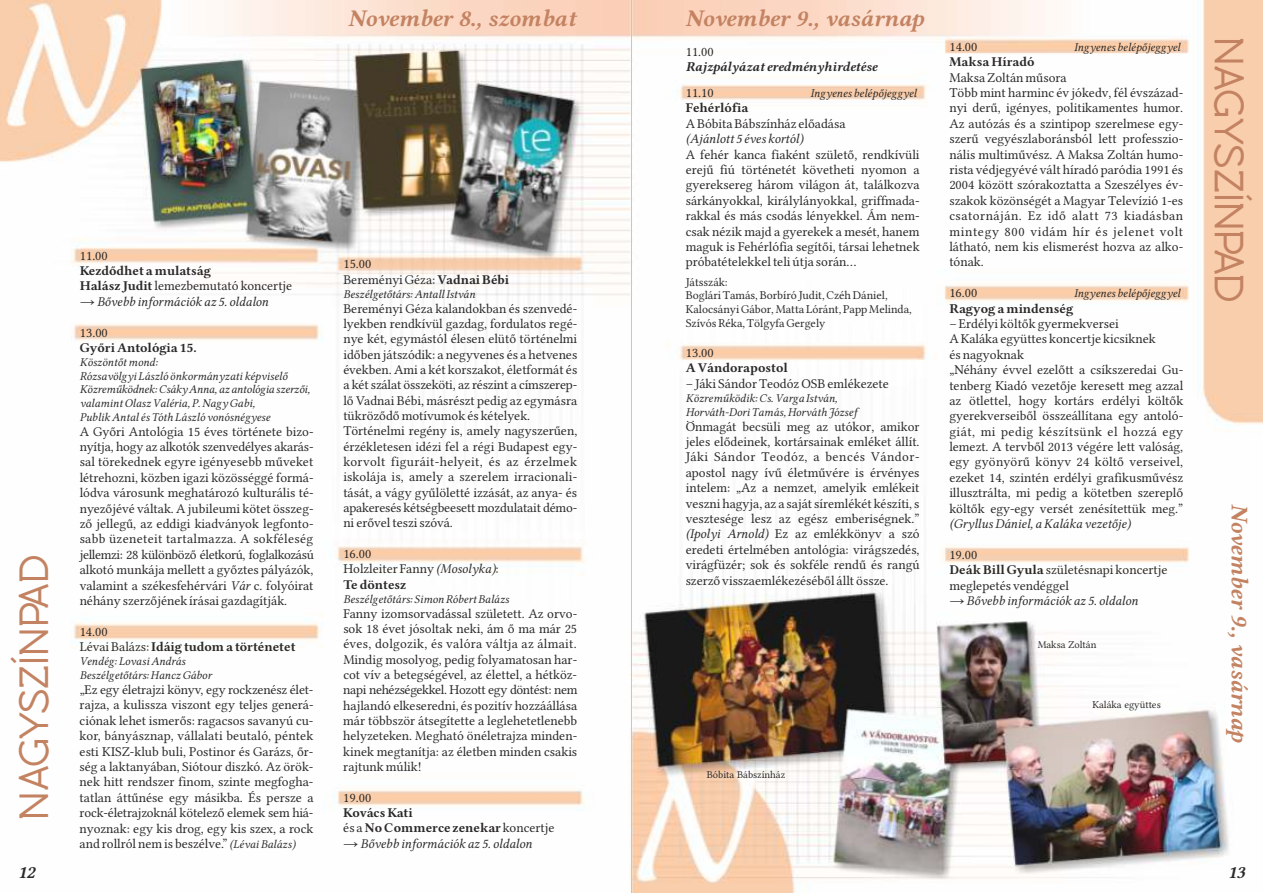
<style>
.page{position:relative;width:1263px;height:893px;background:#fff}
.page>*{position:absolute;margin:0;border:0;box-sizing:border-box;transform-origin:0 0}
.t1{font:600 42px "Rawengulk";color:#c38362}
.t2{font:24px "Lin Libertine BI";color:#c38362}
.t3{font:18px "Lin Libertine BI";color:#2b2a29}
.t4{font:13.5px/15.5px "Lin Libertine";color:#2b2a29}
.t5{font:13.5px/15.3px "Lin Libertine B";color:#2b2a29}
.t6{font:13.5px "Lin Libertine I";color:#2b2a29}
.t7{font:13.5px "Lin Libertine BI";color:#2b2a29}
.t8{font:12px/13.6px "Lin Libertine I";color:#2b2a29}
.t9{font:12px/13.6px "Lin Libertine";color:#2b2a29}
.t10{font:10.5px "Lin Libertine";color:#2b2a29}
.s1{font-family:"Lin Libertine B"}
.s2{font-family:"Lin Libertine"}
.s3{font-family:"Lin Libertine I"}
.s4{font-family:"Lin Libertine I";font-size:12px}
</style>
<div class="page">
<img style="left:0;top:0;width:1263px;height:893px">
<hr style="left:631px;top:0;width:1px;height:893px;background:#c5c6c6">
<h2 class="t2" style="left:348px;top:5px;width:230px">November 8., szombat</h2>
<h1 class="t1" style="left:15px;top:820px;width:267px;rotate:-90deg">NAGYSZÍNPAD</h1>
<p class="t4" style="left:80px;top:247px;width:30px">11.00</p>
<p class="t5" style="left:80px;top:263px;width:133px">Kezdődhet amulatság</p>
<p class="t4" style="left:80px;top:278px;width:214px"><span class="s1">Halász Judit</span>lemezbemutató koncertje</p>
<p class="t6" style="left:80px;top:294px;width:190px"><span class="s2">→</span> Bővebb információk az 5. oldalon</p>
<p class="t4" style="left:80px;top:324px;width:30px">13.00</p>
<p class="t5" style="left:80px;top:340px;width:119px">Győri Antológia 15.</p>
<p class="t8" style="left:80px;top:355px;width:232px">Köszöntőt mond:<br>Rózsavölgyi László önkormányzati képviselő Közreműködnek:CsákyAnna, az antológia szerzői, valamint Olasz Valéria, P. Nagy Gabi,<br>Publik Antal és Tóth László vonósnégyese</p>
<p class="t4" style="left:80px;top:424px;width:236px;text-align:justify">A Győri Antológia 15 éves története bizo&shy;nyítja, hogy az alkotók szenvedélyes akarás&shy;sal törekednek egyre igényesebb műveket létrehozni, közben igazi közösséggé formá&shy;lódva városunk meghatározó kulturális té&shy;nyezőjévé váltak. A jubileumi kötet összeg&shy;ző jellegű, az eddigi kiadványok legfonto&shy;sabb üzeneteit tartalmazza. A sokféleség jellemzi: 28 különböző életkorú, foglalkozású alkotó munkája mellett a győztes pályázók, valamint a székesfehérvári <span class="s3">Vár</span> c. folyóirat néhány szerzőjének írásai gazdagítják.</p>
<p class="t4" style="left:80px;top:624px;width:30px">14.00</p>
<p class="t5" style="left:80px;top:639px;width:217px"><span class="s2">Lévai Balázs:</span> Idáig tudom a történetet</p>
<p class="t8" style="left:80px;top:654px;width:133px">Vendég: Lovasi András<br>Beszélgetőtárs: Hancz Gábor</p>
<p class="t4" style="left:80px;top:682px;width:235px;text-align:justify">„Ez egy életrajzi könyv, egy rockzenész élet&shy;rajza, a kulissza viszont egy teljes generá&shy;ciónak lehet ismerős: ragacsos savanyú cu&shy;kor, bányásznap, vállalati beutaló, péntek esti KISZ-klub buli, Postinor és Garázs, őr&shy;ség a laktanyában, Siótour diszkó. Az örök&shy;nek hitt rendszer finom, szinte megfogha&shy;tatlan áttűnése egy másikba. És persze a rock-életrajzoknál kötelező elemek sem hiá&shy;nyoznak: egy kis drog, egy kis szex, a rock and rollról nem is beszélve.” <span class="s4">(Lévai Balázs)</span></p>
<p class="t4" style="left:343px;top:256px;width:167px">15.00<br>Bereményi Géza: <span class="s1">Vadnai Bébi</span></p>
<p class="t8" style="left:343px;top:287px;width:133px">Beszélgetőtárs: Antall István</p>
<p class="t4" style="left:343px;top:301px;width:235px">Bereményi Géza kalandokban és szenvedé&shy;lyekben rendkívül gazdag, fordulatos regé&shy;nye két, egymástól élesen elütő történelmi időben játszódik: a negyvenes és a hetvenes években. Ami a két korszakot, életformát és a két szálat összeköti, az részint a címszerep&shy;lő Vadnai Bébi, másrészt pedig az egymásra tükröződő motívumok és kételyek.<br>Történelmi regény is, amely nagyszerűen, érzékletesen idézi fel a régi Budapest egy&shy;korvolt figuráit-helyeit, és az érzelmek iskolája is, amely a szerelem irracionali&shy;tását, a vágy gyűlöletté izzását, az anya- és apakeresés kétségbeesett mozdulatait démo&shy;ni erővel teszi szóvá.</p>
<p class="t4" style="left:343px;top:546px;width:157px">16.00<br>Holzleiter Fanny <span class="s3">(Mosolyka)</span>:</p>
<p class="t5" style="left:343px;top:577px;width:65px">Te döntesz</p>
<p class="t8" style="left:343px;top:592px;width:167px">Beszélgetőtárs: Simon Róbert Balázs</p>
<p class="t4" style="left:343px;top:605px;width:236px;text-align:justify">Fanny izomsorvadással született. Az orvo&shy;sok 18 évet jósoltak neki, ám ő ma már 25 éves, dolgozik, és valóra váltja az álmait.<br>Mindig mosolyog, pedig folyamatosan har&shy;cot vív a betegségével, az élettel, a hétköz&shy;napi nehézségekkel. Hozott egy döntést: nem hajlandó elkeseredni, és pozitív hozzáállása már többször átsegítette a leglehetetlenebb helyzeteken. Megható önéletrajza minden&shy;kinek megtanítja: az életben minden csakis rajtunk múlik!</p>
<p class="t4" style="left:343px;top:789px;width:30px">19.00</p>
<p class="t5" style="left:343px;top:805px;width:213px">Kovács Kati<br><span class="s2">és a</span> No Commerce zenekar <span class="s2">koncertje</span></p>
<p class="t6" style="left:343px;top:835px;width:190px"><span class="s2">→</span> Bővebb információk az 5. oldalon</p>
<h2 class="t2" style="left:685px;top:5px;width:240px">November 9., vasárnap</h2>
<p class="t4" style="left:686px;top:44px;width:30px">11.00</p>
<p class="t7" style="left:686px;top:59px;width:193px">Rajzpályázat eredményhirdetése</p>
<p class="t4" style="left:686px;top:85px;width:30px">11.10</p>
<p class="t8" style="left:810px;top:86px;width:108px">Ingyenes belépőjeggyel</p>
<p class="t5" style="left:686px;top:100px;width:64px">Fehérlófia</p>
<p class="t4" style="left:686px;top:116px;width:161px">A Bóbita Bábszínház előadása</p>
<p class="t6" style="left:686px;top:131px;width:119px">(Ajánlott 5 éves kortól)</p>
<p class="t4" style="left:686px;top:147px;width:235px;text-align:justify">A fehér kanca fiaként születő, rendkívüli erejű fiú történetét követheti nyomon a gyereksereg három világon át, találkozva sárkányokkal, királylányokkal, griffmada&shy;rakkal és más csodás lényekkel. Ám nem&shy;csak nézik majd a gyerekek a mesét, hanem maguk is Fehérlófia segítői, társai lehetnek próbatételekkel teli útja során…</p>
<p class="t9" style="left:686px;top:275px;width:228px">Játsszák:<br>Boglári Tamás, Borbíró Judit, Czéh Dániel,<br>Kalocsányi Gábor, Matta Lóránt, Papp Melinda,<br>Szívós Réka, Tölgyfa Gergely</p>
<p class="t4" style="left:686px;top:345px;width:30px">13.00</p>
<p class="t5" style="left:686px;top:360px;width:104px">A Vándorapostol</p>
<p class="t4" style="left:686px;top:376px;width:205px">– Jáki Sándor Teodóz OSB emlékezete</p>
<p class="t8" style="left:686px;top:391px;width:173px">Közreműködik: Cs. Varga István,<br>Horváth-Dori Tamás, Horváth József</p>
<p class="t4" style="left:686px;top:418px;width:235px;text-align:justify">Önmagát becsüli meg az utókor, amikor jeles elődeinek, kortársainak emléket állít.<br>Jáki Sándor Teodóz, a bencés Vándor&shy;apostol nagy ívű életművére is érvényes intelem: „Az a nemzet, amelyik emlékeit veszni hagyja, az a saját síremlékét készíti, s vesztesége lesz az egész emberiségnek.” <span class="s3">(Ipolyi Arnold)</span> Ez az emlékkönyv a szó eredeti értelmében antológia: virágszedés, virágfüzér; sok és sokféle rendű és rangú szerző visszaemlékezéséből állt össze.</p>
<p class="t10" style="left:707px;top:769px;width:80px">Bóbita Bábszínház</p>
<p class="t4" style="left:949px;top:39px;width:30px">14.00</p>
<p class="t8" style="left:1074px;top:40px;width:108px">Ingyenes belépőjeggyel</p>
<p class="t5" style="left:949px;top:54px;width:87px">Maksa Híradó</p>
<p class="t4" style="left:949px;top:70px;width:235px">Maksa Zoltán műsora<br>Több mint harminc év jókedv, fél évszázad&shy;nyi derű, igényes, politikamentes humor.<br>Az autózás és a szintipop szerelmese egy&shy;szerű vegyészlaboránsból lett professzio&shy;nális multiművész. A Maksa Zoltán humo&shy;rista védjegyévé vált híradó paródia 1991 és 2004 között szórakoztatta a Szeszélyes év&shy;szakok közönségét a Magyar Televízió 1-es csatornáján. Ez idő alatt 73 kiadásban mintegy 800 vidám hír és jelenet volt látható, nem kis elismerést hozva az alko&shy;tónak.</p>
<p class="t4" style="left:949px;top:285px;width:30px">16.00</p>
<p class="t8" style="left:1074px;top:286px;width:108px">Ingyenes belépőjeggyel</p>
<p class="t5" style="left:949px;top:301px;width:125px">Ragyog a mindenség</p>
<p class="t4" style="left:949px;top:316px;width:235px">– Erdélyi költők gyermekversei<br>A Kaláka együttes koncertje kicsiknek<br>és nagyoknak<br>„Néhány évvel ezelőtt a csíkszeredai Gu&shy;tenberg Kiadó vezetője keresett meg azzal az ötlettel, hogy kortárs erdélyi költők gyerekverseiből összeállítana egy antoló&shy;giát, mi pedig készítsünk el hozzá egy lemezt. A tervből 2013 végére lett valóság, egy gyönyörű könyv 24 költő verseivel, ezeket 14, szintén erdélyi grafikusművész illusztrálta, mi pedig a kötetben szereplő költők egy-egy versét zenésítettük meg.”</p>
<p class="t6" style="left:949px;top:516px;width:183px">(Gryllus Dániel, a Kaláka vezetője)</p>
<p class="t4" style="left:949px;top:547px;width:220px">19.00<br><span class="s1">Deák Bill Gyula</span> születésnapi koncertje meglepetés vendéggel</p>
<p class="t6" style="left:949px;top:593px;width:190px"><span class="s2">→</span> Bővebb információk az 5. oldalon</p>
<p class="t10" style="left:1038px;top:639px;width:60px">Maksa Zoltán</p>
<p class="t10" style="left:1092px;top:698px;width:70px">Kaláka együttes</p>
<h1 class="t1" style="left:1248px;top:37px;width:268px;rotate:90deg">NAGYSZÍNPAD</h1>
<h2 class="t2" style="left:1253px;top:504px;width:240px;rotate:90deg">November 9., vasárnap</h2>
<h3 class="t3" style="left:18px;top:861px;width:19px">12</h3>
<h3 class="t3" style="left:1227px;top:861px;width:19px">13</h3>
</div>
